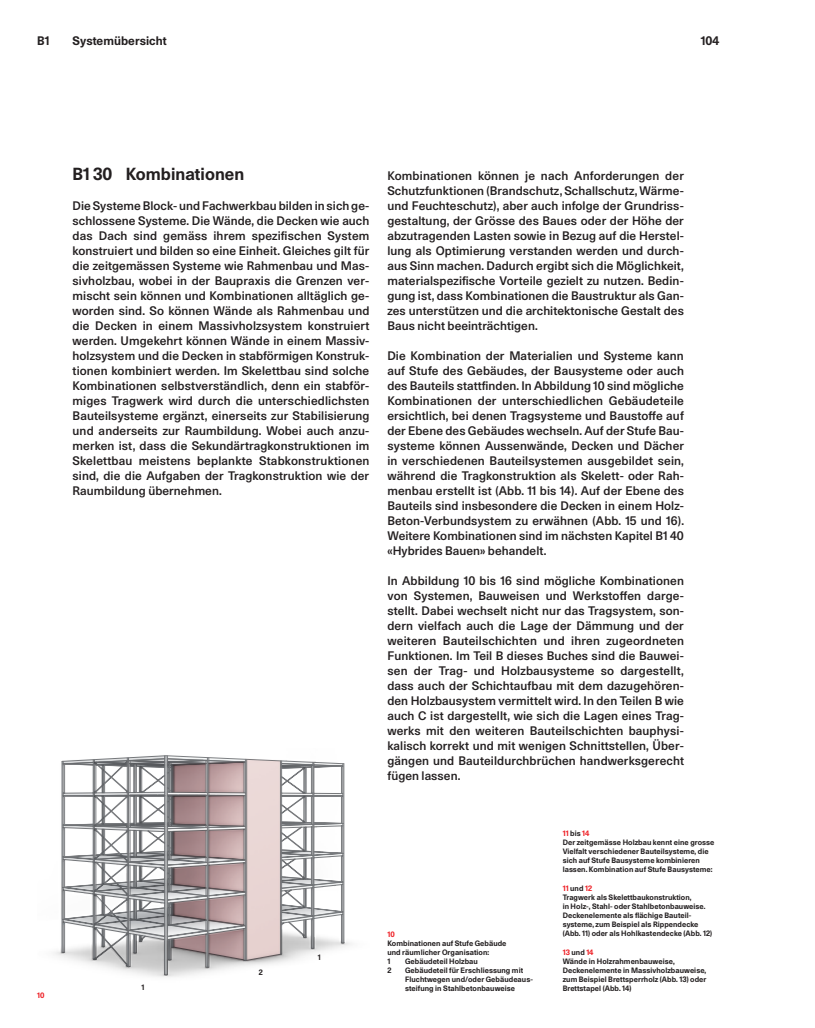
<style>
.page{position:relative;width:815px;height:1028px;background:#fff}
.page>*{position:absolute;margin:0;border:0;box-sizing:border-box;transform-origin:0 0}
._2_2_2_2_Überschrift_2_tab{font:700 16.88px "Unica 77 LL";letter-spacing:.005em;color:#231f20}
._2_2_1_Grundtext{font:500 12px/15px "Unica 77 LL";letter-spacing:.005em;color:#231f20;text-align:justify}
.t1{font:700 12px "Unica 77 LL";letter-spacing:.005em;color:#231f20}
._3_1_2_Bildlegende__Leerzeile{font:700 7.5px/9px "Unica 77 LL";letter-spacing:.01em;color:#231f20}
._3_1_2_Bildlegende__Auflistung_selber{font:700 7.5px/9px "Unica 77 LL";letter-spacing:.01em;color:#231f20}
._3_1_1_Überschrift_Bildlegende{font:700 7.5px "Unica 77 LL";letter-spacing:.01em;color:#ee1d23}
._4_1_Bildnummer{font:700 7.5px "Unica 77 LL";color:#ee1d23}
.s1{color:#231f20}
</style>
<div class="page">
<img style="left:54px;top:761px;width:297px;height:216px">
<svg style="left:63px;top:755px;width:280px;height:219px"></svg>
<svg style="left:94px;top:760px;width:219px;height:206px;background:#b9b1b2"></svg>
<p class="t1" style="left:37px;top:32px;width:14px">B1</p>
<p class="t1" style="left:73px;top:32px;width:96px">Systemübersicht</p>
<p class="t1" style="left:701px;top:32px;width:20px">104</p>
<p class="_4_1_Bildnummer" style="left:37px;top:990px;width:9px">10</p>
<p class="_2_2_2_2_Überschrift_2_tab" style="left:73px;top:162px;width:173px">B1 30 Kombinationen</p>
<p class="_2_2_1_Grundtext" style="left:73px;top:198px;width:298px">Die Systeme Block- und Fachwerkbau bilden in sich ge&shy;schlossene Systeme. Die Wände, die Decken wie auch das Dach sind gemäss ihrem spezifischen System konstruiert und bilden so eine Einheit. Gleiches gilt für die zeitgemässen Systeme wie Rahmenbau und Mas&shy;sivholzbau, wobei in der Baupraxis die Grenzen ver&shy;mischt sein können und Kombinationen alltäglich ge&shy;worden sind. So können Wände als Rahmenbau und die Decken in einem Massivholzsystem konstruiert werden. Umgekehrt können Wände in einem Massiv&shy;holzsystem und die Decken in stabförmigen Konstruk&shy;tionen kombiniert werden. Im Skelettbau sind solche Kombinationen selbstverständlich, denn ein stabför&shy;miges Tragwerk wird durch die unterschiedlichsten Bauteilsysteme ergänzt, einerseits zur Stabilisierung und anderseits zur Raumbildung. Wobei auch anzu&shy;merken ist, dass die Sekundärtragkonstruktionen im Skelettbau meistens beplankte Stabkonstruktionen sind, die die Aufgaben der Tragkonstruktion wie der Raumbildung übernehmen.</p>
<p class="_2_2_1_Grundtext" style="left:387px;top:168px;width:298px">Kombinationen können je nach Anforderungen der Schutzfunktionen (Brandschutz, Schallschutz, Wärme&shy;und Feuchteschutz), aber auch infolge der Grundriss&shy;gestaltung, der Grösse des Baues oder der Höhe der abzutragenden Lasten sowie in Bezug auf die Herstel&shy;lung als Optimierung verstanden werden und durch&shy;aus Sinn machen. Dadurch ergibt sich die Möglichkeit, materialspezifische Vorteile gezielt zu nutzen. Bedin&shy;gung ist, dass Kombinationen die Baustruktur als Gan&shy;zes unterstützen und die architektonische Gestalt des Baus nicht beeinträchtigen.</p>
<p class="_2_2_1_Grundtext" style="left:387px;top:348px;width:298px">Die Kombination der Materialien und Systeme kann auf Stufe des Gebäudes, der Bausysteme oder auch des Bauteils stattfinden. In Abbildung 10 sind mögliche Kombinationen der unterschiedlichen Gebäudeteile ersichtlich, bei denen Tragsysteme und Baustoffe auf der Ebene des Gebäudes wechseln. Auf der Stufe Bau&shy;systeme können Aussenwände, Decken und Dächer in verschiedenen Bauteilsystemen ausgebildet sein, während die Tragkonstruktion als Skelett- oder Rah&shy;menbau erstellt ist (Abb. 11 bis 14). Auf der Ebene des Bauteils sind insbesondere die Decken in einem Holz-Beton-Verbundsystem zu erwähnen (Abb. 15 und 16).<br>Weitere Kombinationen sind im nächsten Kapitel B1 40 «Hybrides Bauen» behandelt.</p>
<p class="_2_2_1_Grundtext" style="left:387px;top:573px;width:298px">In Abbildung 10 bis 16 sind mögliche Kombinationen von Systemen, Bauweisen und Werkstoffen darge&shy;stellt. Dabei wechselt nicht nur das Tragsystem, son&shy;dern vielfach auch die Lage der Dämmung und der weiteren Bauteilschichten und ihren zugeordneten Funktionen. Im Teil B dieses Buches sind die Bauwei&shy;sen der Trag- und Holzbausysteme so dargestellt, dass auch der Schichtaufbau mit dem dazugehören&shy;den Holzbausystem vermittelt wird. In den Teilen B wie auch C ist dargestellt, wie sich die Lagen eines Trag&shy;werks mit den weiteren Bauteilschichten bauphysi&shy;kalisch korrekt und mit wenigen Schnittstellen, Über&shy;gängen und Bauteildurchbrüchen handwerksgerecht fügen lassen.</p>
<p class="_3_1_2_Bildlegende__Leerzeile" style="left:141px;top:982px;width:4px">1</p>
<p class="_3_1_2_Bildlegende__Leerzeile" style="left:259px;top:967px;width:5px">2</p>
<p class="_3_1_2_Bildlegende__Leerzeile" style="left:318px;top:952px;width:4px">1</p>
<p class="_3_1_1_Überschrift_Bildlegende" style="left:387px;top:928px;width:9px">10</p>
<p class="_3_1_2_Bildlegende__Leerzeile" style="left:387px;top:938px;width:121px">Kombinationen auf Stufe Gebäude und räumlicher Organisation:</p>
<p class="_3_1_2_Bildlegende__Auflistung_selber" style="left:387px;top:956px;width:4px">1</p>
<p class="_3_1_2_Bildlegende__Auflistung_selber" style="left:405px;top:956px;width:74px">Gebäudeteil Holzbau</p>
<p class="_3_1_2_Bildlegende__Auflistung_selber" style="left:387px;top:965px;width:5px">2</p>
<p class="_3_1_2_Bildlegende__Auflistung_selber" style="left:405px;top:965px;width:129px">Gebäudeteil für Erschliessung mit<br>Fluchtwegen und/oder Gebäudeaus&shy;steifung in Stahlbetonbauweise</p>
<p class="_3_1_1_Überschrift_Bildlegende" style="left:563px;top:827px;width:28px">11 <span class="s1">bis</span> 14</p>
<p class="_3_1_2_Bildlegende__Leerzeile" style="left:563px;top:837px;width:153px">Der zeitgemässe Holzbau kennt eine grosse Vielfalt verschiedener Bauteilsysteme, die sich auf Stufe Bausysteme kombinieren lassen. Kombination auf Stufe Bausysteme:</p>
<p class="_3_1_1_Überschrift_Bildlegende" style="left:563px;top:882px;width:31px">11 <span class="s1">und</span> 12</p>
<p class="_3_1_2_Bildlegende__Leerzeile" style="left:563px;top:892px;width:151px">Tragwerk als Skelettbaukonstruktion,<br>in Holz-, Stahl- oder Stahlbetonbauweise.<br>Deckenelemente als flächige Bauteil&shy;systeme, zum Beispiel als Rippendecke (Abb. 11) oder als Hohlkastendecke (Abb. 12)</p>
<p class="_3_1_1_Überschrift_Bildlegende" style="left:563px;top:946px;width:32px">13 <span class="s1">und</span> 14</p>
<p class="_3_1_2_Bildlegende__Leerzeile" style="left:563px;top:956px;width:145px">Wände in Holzrahmenbauweise, Deckenelemente in Massivholzbauweise, zum Beispiel Brettsperrholz (Abb. 13) oder Brettstapel (Abb. 14)</p>
</div>
